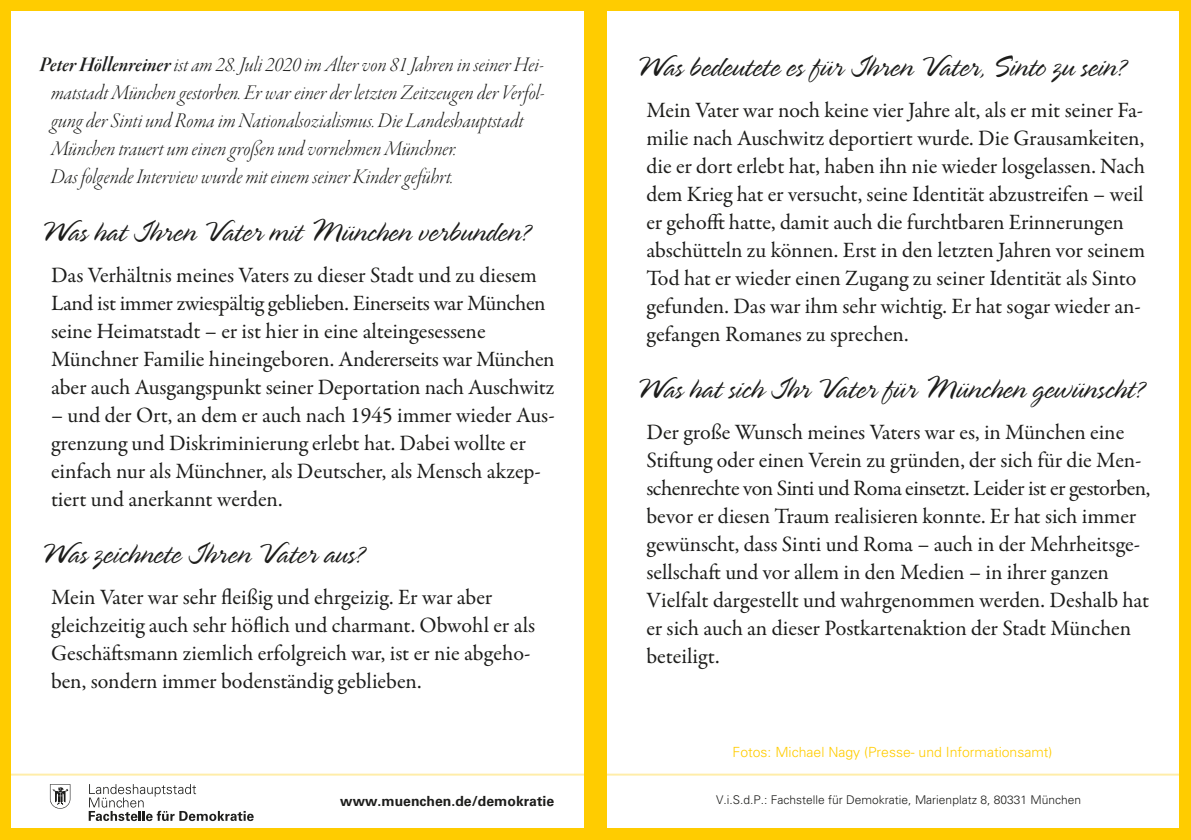
<style>
.page{position:relative;width:1191px;height:840px;background:#fff}
.page>*{position:absolute;margin:0;border:0;box-sizing:border-box;transform-origin:0 0}
.t1{font:300 32px "Spring LP Std";color:#1d1d1b}
.t2{font:22px/28px "Garamond Premr Pro";letter-spacing:-.005em;color:#1d1d1b}
.t3{font:22px/28px "Garamond Premr Pro Lt It Disp";color:#1d1d1b}
.t4{font:300 14px "Univers";color:#fc0}
.t5{font:700 14px "Univers";color:#1d1d1b}
.t6{font:300 12px "Univers";color:#1d1d1b}
.s1{font-family:"Garamond Premr Pro Smbd It Disp"}
</style>
<div class="page">
<div style="left:0;top:0;width:11px;height:839px;background:#fc0"></div>
<div style="left:584px;top:0;width:23px;height:839px;background:#fc0"></div>
<div style="left:1179px;top:0;width:12px;height:839px;background:#fc0"></div>
<div style="left:0;top:0;width:1191px;height:11px;background:#fc0"></div>
<div style="left:0;top:828px;width:1191px;height:11px;background:#fc0"></div>
<svg style="left:89px;top:784px;width:165px;height:36px"></svg>
<svg style="left:50px;top:784px;width:20px;height:24px"></svg>
<hr style="left:10px;top:773px;width:1181px;height:2px;background:#fc0;opacity:.34">
<p class="t3" style="left:51px;top:52px;width:495px;text-indent:-11px"><span class="s1">Peter Höllenreiner</span>ist am 28. Juli 2020 im Alter von 81 Jahren in seiner Hei&shy;matstadt München gestorben. Er war einer der letzten Zeitzeugen der Verfol&shy;gung der Sinti und Roma im Nationalsozialismus. Die Landeshauptstadt München trauert um einen großen und vornehmen Münchner.<br>Das folgende Interview wurde mit einem seiner Kinder geführt.</p>
<h1 class="t1" style="left:40px;top:210px;width:492px">Was hat Ihren Vater mit München verbunden?</h1>
<p class="t2" style="left:51px;top:262px;width:505px">Das Verhältnis meines Vaters zu dieser Stadt und zu diesem Land ist immer zwiespältig geblieben. Einerseits war München seine Heimatstadt – er ist hier in eine alteingesessene Münchner Familie hineingeboren. Andererseits war München aber auch Ausgangspunkt seiner Deportation nach Auschwitz</p>
<p class="t2" style="left:51px;top:402px;width:505px">– und der Ort, an dem er auch nach 1945 immer wieder Aus&shy;grenzung und Diskriminierung erlebt hat. Dabei wollte er einfach nur als Münchner, als Deutscher, als Mensch akzep&shy;tiert und anerkannt werden.</p>
<h1 class="t1" style="left:40px;top:532px;width:327px">Was zeichnete Ihren Vater aus?</h1>
<p class="t2" style="left:51px;top:584px;width:486px">Mein Vater war sehr fleißig und ehrgeizig. Er war aber gleichzeitig auch sehr höflich und charmant. Obwohl er als Geschäftsmann ziemlich erfolgreich war, ist er nie abgeho&shy;ben, sondern immer bodenständig geblieben.</p>
<p class="t5" style="left:340px;top:795px;width:215px">www.muenchen.de/demokratie</p>
<h1 class="t1" style="left:635px;top:45px;width:493px">Was bedeutete es für Ihren Vater, Sinto zu sein?</h1>
<p class="t2" style="left:646px;top:98px;width:500px">Mein Vater war noch keine vier Jahre alt, als er mit seiner Fa&shy;milie nach Auschwitz deportiert wurde. Die Grausamkeiten, die er dort erlebt hat, haben ihn nie wieder losgelassen. Nach dem Krieg hat er versucht, seine Identität abzustreifen – weil er gehofft hatte, damit auch die furchtbaren Erinnerungen abschütteln zu können. Erst in den letzten Jahren vor seinem Tod hat er wieder einen Zugang zu seiner Identität als Sinto gefunden. Das war ihm sehr wichtig. Er hat sogar wieder an&shy;gefangen Romanes zu sprechen.</p>
<h1 class="t1" style="left:635px;top:367px;width:511px">Was hat sich Ihr Vater für München gewünscht?</h1>
<p class="t2" style="left:646px;top:420px;width:505px">Der große Wunsch meines Vaters war es, in München eine Stiftung oder einen Verein zu gründen, der sich für die Men&shy;schenrechte von Sinti und Roma einsetzt. Leider ist er gestorben, bevor er diesen Traum realisieren konnte. Er hat sich immer gewünscht, dass Sinti und Roma – auch in der Mehrheitsge&shy;sellschaft und vor allem in den Medien – in ihrer ganzen Vielfalt dargestellt und wahrgenommen werden. Deshalb hat er sich auch an dieser Postkartenaktion der Stadt München beteiligt.</p>
<p class="t4" style="left:733px;top:746px;width:321px">Fotos: Michael Nagy (Presse- und Informationsamt)</p>
<p class="t6" style="left:716px;top:795px;width:366px">V.i.S.d.P.: Fachstelle für Demokratie, Marienplatz 8, 80331 München</p>
</div>
